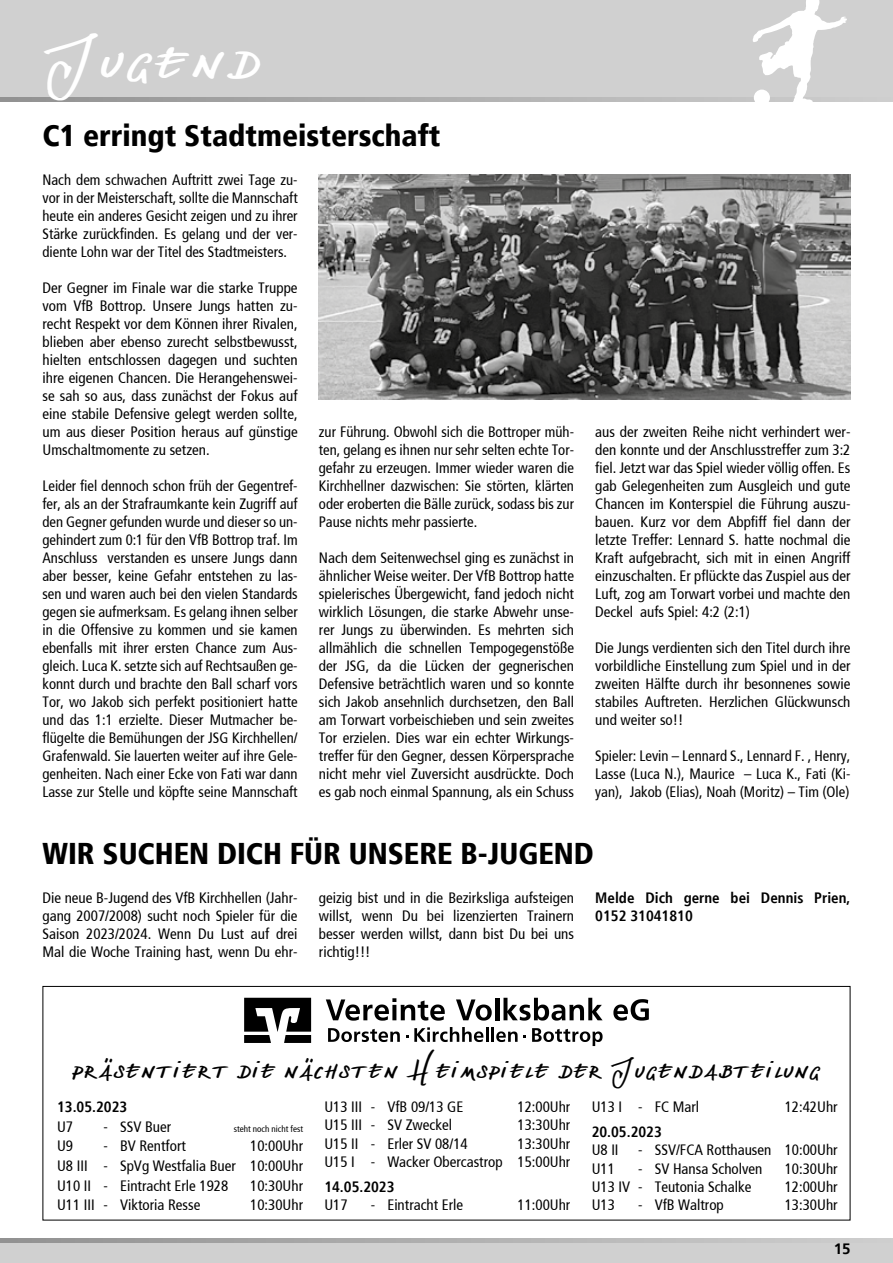
<style>
.page{position:relative;width:893px;height:1263px;background:#fff}
.page>*{position:absolute;margin:0;border:0;box-sizing:border-box;transform-origin:0 0}
.t1{font:45px "Denishandwritting";color:#fff}
.Headline{font:900 condensed 30px "Frutiger";color:#000}
.Headline-2{font:21px "Denishandwritting";color:#000;scale:.91 1}
.Fließtext{font:condensed 15px/18px "Frutiger";color:#000;text-align:justify}
.Fließtext-2{font:700 condensed 15px/18.3px "Frutiger";color:#000}
.t2{font:700 15px "Frutiger 65";color:#000}
.Fließtext-3{font:condensed 9px "Frutiger";color:#000}
.s1{font-weight:400}
</style>
<div class="page">
<div style="left:0;top:1238px;width:893px;height:25px;background:#d0d0d0"></div>
<div style="left:0;top:0;width:893px;height:102px;background:#d0d0d0"></div>
<svg style="left:0;top:1238px;width:761px;height:4px;background:#ababab"></svg>
<svg style="left:0;top:98px;width:753px;height:4px;background:#ababab"></svg>
<svg style="left:753px;top:0;width:94px;height:102px"></svg>
<div style="left:754px;top:90px;width:16px;height:16px;background:#fff;border-radius:50%"></div>
<div style="left:43px;top:986px;width:807px;height:234px;border:1px solid #000"></div>
<svg style="left:326px;top:998px;width:119px;height:23px"></svg>
<svg style="left:456px;top:999px;width:36px;height:21px"></svg>
<hr style="left:495px;top:998px;width:4px;height:22px;background:#000">
<svg style="left:503px;top:998px;width:100px;height:22px"></svg>
<svg style="left:613px;top:999px;width:36px;height:22px"></svg>
<svg style="left:328px;top:1028px;width:72px;height:14px"></svg>
<svg style="left:414px;top:1027px;width:74px;height:15px"></svg>
<hr style="left:491px;top:1027px;width:3px;height:15px;background:#000">
<svg style="left:496px;top:1031px;width:30px;height:11px"></svg>
<svg style="left:532px;top:1028px;width:71px;height:18px"></svg>
<svg style="left:244px;top:998px;width:67px;height:45px"></svg>
<img style="left:319px;top:174px;width:531px;height:226px">
<p class="t1" style="left:43px;top:36px;width:221px">Jugend</p>
<p class="Headline" style="left:43px;top:122px;width:399px">C1 erringt Stadtmeisterschaft</p>
<p class="Fließtext" style="left:43px;top:172px;width:257px">Nach dem schwachen Auftritt zwei Tage zu&shy;vor in der Meisterschaft, sollte die Mannschaft heute ein anderes Gesicht zeigen und zu ihrer Stärke zurückfinden. Es gelang und der ver&shy;diente Lohn war der Titel des Stadtmeisters.</p>
<p class="Fließtext" style="left:43px;top:280px;width:257px">Der Gegner im Finale war die starke Truppe vom VfB Bottrop. Unsere Jungs hatten zu&shy;recht Respekt vor dem Können ihrer Rivalen, blieben aber ebenso zurecht selbstbewusst, hielten entschlossen dagegen und suchten ihre eigenen Chancen. Die Herangehenswei&shy;se sah so aus, dass zunächst der Fokus auf eine stabile Defensive gelegt werden sollte, um aus dieser Position heraus auf günstige Umschaltmomente zu setzen.</p>
<p class="Fließtext" style="left:43px;top:478px;width:257px">Leider fiel dennoch schon früh der Gegentref&shy;fer, als an der Strafraumkante kein Zugriff auf den Gegner gefunden wurde und dieser so un&shy;gehindert zum 0:1 für den VfB Bottrop traf. Im Anschluss verstanden es unsere Jungs dann aber besser, keine Gefahr entstehen zu las&shy;sen und waren auch bei den vielen Standards gegen sie aufmerksam. Es gelang ihnen selber in die Offensive zu kommen und sie kamen ebenfalls mit ihrer ersten Chance zum Aus&shy;gleich. Luca K. setzte sich auf Rechtsaußen ge&shy;konnt durch und brachte den Ball scharf vors Tor, wo Jakob sich perfekt positioniert hatte und das 1:1 erzielte. Dieser Mutmacher be&shy;flügelte die Bemühungen der JSG Kirchhellen/ Grafenwald. Sie lauerten weiter auf ihre Gele&shy;genheiten. Nach einer Ecke von Fati war dann Lasse zur Stelle und köpfte seine Mannschaft</p>
<p class="Fließtext" style="left:319px;top:424px;width:257px">zur Führung. Obwohl sich die Bottroper müh&shy;ten, gelang es ihnen nur sehr selten echte Tor&shy;gefahr zu erzeugen. Immer wieder waren die Kirchhellner dazwischen: Sie störten, klärten oder eroberten die Bälle zurück, sodass bis zur Pause nichts mehr passierte.</p>
<p class="Fließtext" style="left:319px;top:550px;width:257px">Nach dem Seitenwechsel ging es zunächst in ähnlicher Weise weiter. Der VfB Bottrop hatte spielerisches Übergewicht, fand jedoch nicht wirklich Lösungen, die starke Abwehr unse&shy;rer Jungs zu überwinden. Es mehrten sich allmählich die schnellen Tempogegenstöße der JSG, da die Lücken der gegnerischen Defensive beträchtlich waren und so konnte sich Jakob ansehnlich durchsetzen, den Ball am Torwart vorbeischieben und sein zweites Tor erzielen. Dies war ein echter Wirkungs&shy;treffer für den Gegner, dessen Körpersprache nicht mehr viel Zuversicht ausdrückte. Doch es gab noch einmal Spannung, als ein Schuss</p>
<p class="Fließtext" style="left:595px;top:424px;width:257px">aus der zweiten Reihe nicht verhindert wer&shy;den konnte und der Anschlusstreffer zum 3:2 fiel. Jetzt war das Spiel wieder völlig offen. Es gab Gelegenheiten zum Ausgleich und gute Chancen im Konterspiel die Führung auszu&shy;bauen. Kurz vor dem Abpfiff fiel dann der letzte Treffer: Lennard S. hatte nochmal die Kraft aufgebracht, sich mit in einen Angriff einzuschalten. Er pflückte das Zuspiel aus der Luft, zog am Torwart vorbei und machte den Deckel aufs Spiel: 4:2 (2:1)</p>
<p class="Fließtext" style="left:595px;top:640px;width:257px">Die Jungs verdienten sich den Titel durch ihre vorbildliche Einstellung zum Spiel und in der zweiten Hälfte durch ihr besonnenes sowie stabiles Auftreten. Herzlichen Glückwunsch und weiter so!!</p>
<p class="Fließtext" style="left:595px;top:748px;width:257px">Spieler: Levin – Lennard S., Lennard F. , Henry, Lasse (Luca N.), Maurice – Luca K., Fati (Ki&shy;yan), Jakob (Elias), Noah (Moritz) – Tim (Ole)</p>
<p class="Headline" style="left:43px;top:840px;width:553px">WIR SUCHEN DICH FÜR UNSERE B-JUGEND</p>
<p class="Fließtext" style="left:43px;top:890px;width:257px">Die neue B-Jugend des VfB Kirchhellen (Jahr&shy;gang 2007/2008) sucht noch Spieler für die Saison 2023/2024. Wenn Du Lust auf drei Mal die Woche Training hast, wenn Du ehr-</p>
<p class="Fließtext" style="left:319px;top:890px;width:257px">geizig bist und in die Bezirksliga aufsteigen willst, wenn Du bei lizenzierten Trainern besser werden willst, dann bist Du bei uns richtig!!!</p>
<p class="Fließtext-2" style="left:595px;top:890px;width:257px">Melde Dich gerne bei Dennis Prien,<br>0152 31041810</p>
<p class="Headline-2" style="left:72px;top:1059px;width:825px">präsentiert die nächsten Heimspiele der Jugendabteilung</p>
<p class="Fließtext-2" style="left:57px;top:1098px;width:72px;line-height:19.6px">13.05.2023<br><span class="s1">U7</span></p>
<p class="Fließtext" style="left:324px;top:1099px;width:141px">U13 III - VfB 09/13 GE</p>
<p class="Fließtext" style="left:517px;top:1099px;width:54px">12:00Uhr</p>
<p class="Fließtext" style="left:324px;top:1117px;width:129px">U15 III - SV Zweckel</p>
<p class="Fließtext" style="left:517px;top:1117px;width:54px">13:30Uhr</p>
<p class="Fließtext" style="left:324px;top:1135px;width:145px">U15 II - Erler SV 08/14</p>
<p class="Fließtext" style="left:592px;top:1099px;width:109px">U13 I - FC Marl</p>
<p class="Fließtext" style="left:785px;top:1099px;width:54px">12:42Uhr</p>
<p class="Fließtext-2" style="left:592px;top:1124px;width:72px">20.05.2023<br><span class="s1">U8 II</span></p>
<p class="Fließtext" style="left:104px;top:1118px;width:69px">- SSV Buer</p>
<p class="Fließtext-3" style="left:234px;top:1124px;width:71px">steht noch nicht fest</p>
<p class="Fließtext" style="left:324px;top:1135px;width:248px;text-align:right">13:30Uhr<br>U15 I - Wacker Obercastrop 15:00Uhr</p>
<p class="Fließtext-2" style="left:324px;top:1179px;width:72px">14.05.2023<br><span class="s1">U17</span></p>
<p class="Fließtext" style="left:57px;top:1138px;width:18px">U9</p>
<p class="Fließtext" style="left:104px;top:1138px;width:84px">- BV Rentfort</p>
<p class="Fließtext" style="left:57px;top:1137px;width:248px;line-height:19.6px;text-indent:193px">10:00Uhr U8 III - SpVg Westfalia Buer 10:00Uhr U10 II - Eintracht Erle 1928</p>
<p class="Fließtext" style="left:638px;top:1142px;width:201px">- SSV/FCA Rotthausen 10:00Uhr</p>
<p class="Fließtext" style="left:592px;top:1160px;width:25px">U11</p>
<p class="Fließtext" style="left:638px;top:1160px;width:126px">- SV Hansa Scholven</p>
<p class="Fließtext" style="left:785px;top:1160px;width:54px">10:30Uhr</p>
<p class="Fließtext" style="left:592px;top:1179px;width:161px">U13 IV - Teutonia Schalke</p>
<p class="Fließtext" style="left:785px;top:1179px;width:54px">12:00Uhr</p>
<p class="Fließtext" style="left:592px;top:1197px;width:25px">U13</p>
<p class="Fließtext" style="left:638px;top:1197px;width:87px">- VfB Waltrop</p>
<p class="Fließtext" style="left:785px;top:1197px;width:54px">13:30Uhr</p>
<p class="Fließtext" style="left:250px;top:1177px;width:54px">10:30Uhr</p>
<p class="Fließtext" style="left:57px;top:1197px;width:145px">U11 III - Viktoria Resse</p>
<p class="Fließtext" style="left:250px;top:1197px;width:54px">10:30Uhr</p>
<p class="Fließtext" style="left:371px;top:1197px;width:94px">- Eintracht Erle</p>
<p class="Fließtext" style="left:517px;top:1197px;width:54px">11:00Uhr</p>
<p class="t2" style="left:834px;top:1242px;width:18px">15</p>
</div>
